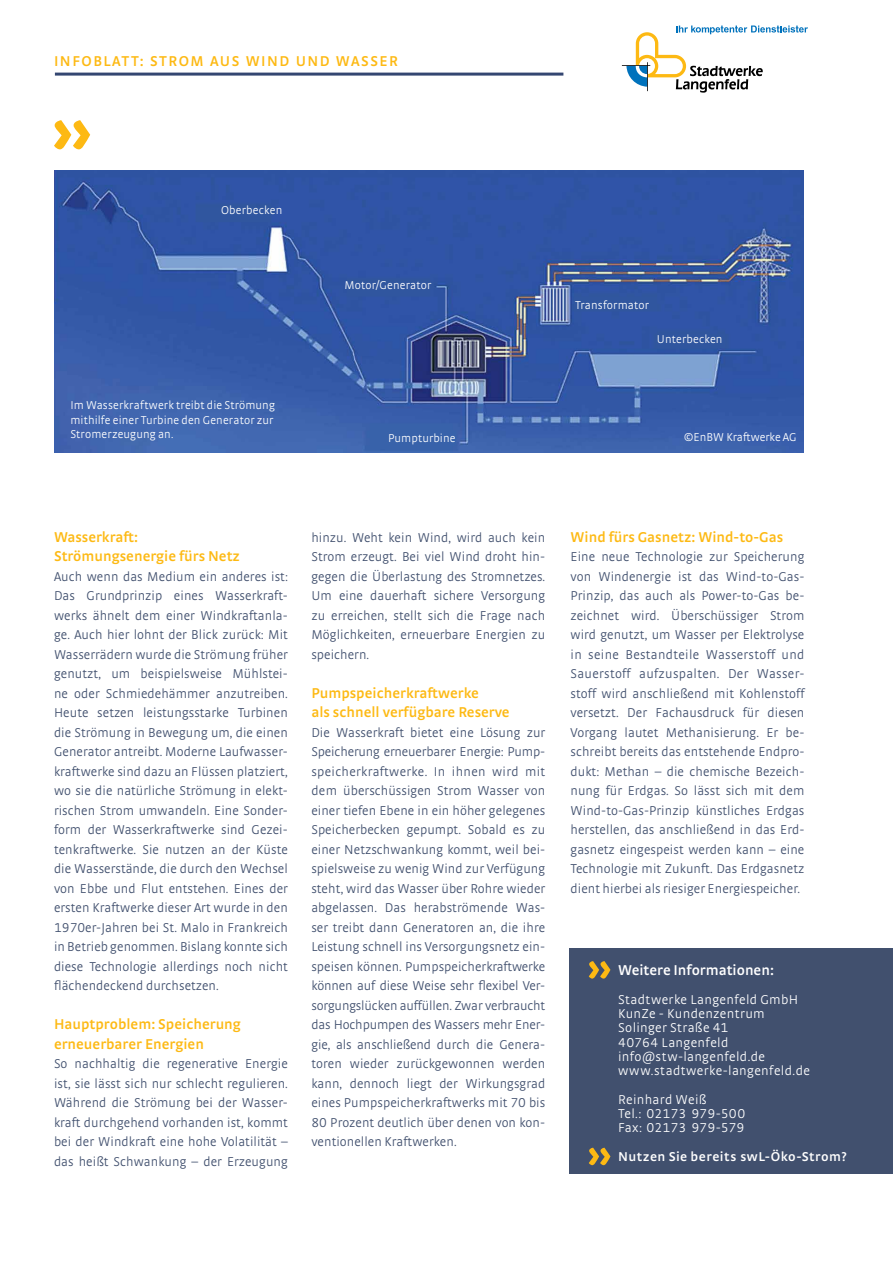
<style>
.page{position:relative;width:893px;height:1263px;background:#fff}
.page>*{position:absolute;margin:0;border:0;box-sizing:border-box;transform-origin:0 0}
.t1{font:600 15px/19.5px "Strada TF";color:#fdb913}
.t2{font:600 15px "Strada TF";color:#fff}
.t3{font:600 15px "Strada TF";letter-spacing:.1em;color:#fdb913}
.t4{font:300 13.5px/19.5px "Strada TF";letter-spacing:.005em;color:#41506e;text-align:justify}
.t5{font:300 13.5px/14.2px "Strada TF";letter-spacing:.025em;color:#fff}
.t6{font:600 13.5px "Strada TF";letter-spacing:.03em;color:#fff}
.t7{font:300 12px/14.4px "Strada TF";letter-spacing:.01em;color:#fff}
</style>
<div class="page">
<svg style="left:54px;top:120px;width:36px;height:29px"></svg>
<svg style="left:622px;top:26px;width:186px;height:67px"></svg>
<div style="left:570px;top:948px;width:323px;height:226px;background:#41506e"></div>
<svg style="left:589px;top:961px;width:21px;height:17px"></svg>
<svg style="left:589px;top:1148px;width:21px;height:17px"></svg>
<hr style="left:55px;top:73px;width:508px;height:3px;background:#344671">
<img style="left:54px;top:170px;width:750px;height:283px">
<p class="t1" style="left:54px;top:51px;width:60px">Infoblatt</p>
<p class="t3" style="left:140px;top:52px;width:118px">: Strom aus win</p>
<p class="t1" style="left:280px;top:51px;width:68px">d und wasse</p>
<p class="t1" style="left:389px;top:51px;width:10px">r</p>
<p class="t7" style="left:221px;top:202px;width:63px">Oberbecken</p>
<p class="t7" style="left:70px;top:398px;width:206px">Im Wasserkraftwerk treibt die Strömung mithilfe einer Turbine den Generator zur<br>Stromerzeugung an.</p>
<p class="t7" style="left:344px;top:278px;width:88px">Motor/Generator</p>
<p class="t7" style="left:388px;top:431px;width:69px">Pumpturbine</p>
<p class="t7" style="left:575px;top:298px;width:75px">Transformator</p>
<p class="t7" style="left:657px;top:332px;width:67px">Unterbecken</p>
<p class="t7" style="left:684px;top:430px;width:114px">©EnBW Kraftwerke AG</p>
<p class="t1" style="left:54px;top:526px;width:187px">Wasserkraft:<br>Strömungsenergie fürs Netz</p>
<p class="t4" style="left:54px;top:566px;width:235px">Auch wenn das Medium ein anderes ist:<br>Das Grundprinzip eines Wasserkraft&shy;werks ähnelt dem einer Windkraftanla&shy;ge. Auch hier lohnt der Blick zurück: Mit Wasserrädern wurde die Strömung früher genutzt, um beispielsweise Mühlstei&shy;ne oder Schmiedehämmer anzutreiben.<br>Heute setzen leistungsstarke Turbinen die Strömung in Bewegung um, die einen Generator antreibt. Moderne Laufwasser&shy;kraftwerke sind dazu an Flüssen platziert, wo sie die natürliche Strömung in elekt&shy;rischen Strom umwandeln. Eine Sonder&shy;form der Wasserkraftwerke sind Gezei&shy;tenkraftwerke. Sie nutzen an der Küste die Wasserstände, die durch den Wechsel von Ebbe und Flut entstehen. Eines der ersten Kraftwerke dieser Art wurde in den 1970er-Jahren bei St. Malo in Frankreich in Betrieb genommen. Bislang konnte sich diese Technologie allerdings noch nicht flächendeckend durchsetzen.</p>
<p class="t1" style="left:54px;top:1014px;width:188px">Hauptproblem: Speicherung erneuerbarer Energien</p>
<p class="t4" style="left:54px;top:1054px;width:235px">So nachhaltig die regenerative Energie ist, sie lässt sich nur schlecht regulieren.<br>Während die Strömung bei der Wasser&shy;kraft durchgehend vorhanden ist, kommt bei der Windkraft eine hohe Volatilität – das heißt Schwankung – der Erzeugung</p>
<p class="t4" style="left:311px;top:527px;width:235px">hinzu. Weht kein Wind, wird auch kein Strom erzeugt. Bei viel Wind droht hin&shy;gegen die Überlastung des Stromnetzes.<br>Um eine dauerhaft sichere Versorgung zu erreichen, stellt sich die Frage nach Möglichkeiten, erneuerbare Energien zu speichern.</p>
<p class="t1" style="left:311px;top:682px;width:200px">Pumpspeicherkraftwerke<br>als schnell verfügbare Reserve</p>
<p class="t4" style="left:311px;top:722px;width:235px">Die Wasserkraft bietet eine Lösung zur Speicherung erneuerbarer Energie: Pump&shy;speicherkraftwerke. In ihnen wird mit dem überschüssigen Strom Wasser von einer tiefen Ebene in ein höher gelegenes Speicherbecken gepumpt. Sobald es zu einer Netzschwankung kommt, weil bei&shy;spielsweise zu wenig Wind zur Verfügung steht, wird das Wasser über Rohre wieder abgelassen. Das herabströmende Was&shy;ser treibt dann Generatoren an, die ihre Leistung schnell ins Versorgungsnetz ein&shy;speisen können. Pumpspeicherkraftwerke können auf diese Weise sehr flexibel Ver&shy;sorgungslücken auffüllen. Zwar verbraucht das Hochpumpen des Wassers mehr Ener&shy;gie, als anschließend durch die Genera&shy;toren wieder zurückgewonnen werden kann, dennoch liegt der Wirkungsgrad eines Pumpspeicherkraftwerks mit 70 bis 80 Prozent deutlich über denen von kon&shy;ventionellen Kraftwerken.</p>
<p class="t1" style="left:571px;top:526px;width:214px">Wind fürs Gasnetz: Wind-to-Gas</p>
<p class="t4" style="left:571px;top:547px;width:235px">Eine neue Technologie zur Speicherung von Windenergie ist das Wind-to-Gas-Prinzip, das auch als Power-to-Gas be&shy;zeichnet wird. Überschüssiger Strom wird genutzt, um Wasser per Elektrolyse in seine Bestandteile Wasserstoff und Sauerstoff aufzuspalten. Der Wasser&shy;stoff wird anschließend mit Kohlenstoff versetzt. Der Fachausdruck für diesen Vorgang lautet Methanisierung. Er be&shy;schreibt bereits das entstehende Endpro&shy;dukt: Methan – die chemische Bezeich&shy;nung für Erdgas. So lässt sich mit dem Wind-to-Gas-Prinzip künstliches Erdgas herstellen, das anschließend in das Erd&shy;gasnetz eingespeist werden kann – eine Technologie mit Zukunft. Das Erdgasnetz dient hierbei als riesiger Energiespeicher.</p>
<p class="t2" style="left:618px;top:961px;width:157px">Weitere Informationen:</p>
<p class="t5" style="left:618px;top:992px;width:193px">Stadtwerke Langenfeld GmbH<br>KunZe - Kundenzentrum<br>Solinger Straße 41<br>40764 Langenfeld info@stw-langenfeld.de www.stadtwerke-langenfeld.de</p>
<p class="t5" style="left:618px;top:1092px;width:129px">Reinhard Weiß<br>Tel.: 02173 979-500<br>Fax: 02173 979-579</p>
<p class="t6" style="left:618px;top:1148px;width:230px">Nutzen Sie bereits swL-Öko-Strom?</p>
</div>
